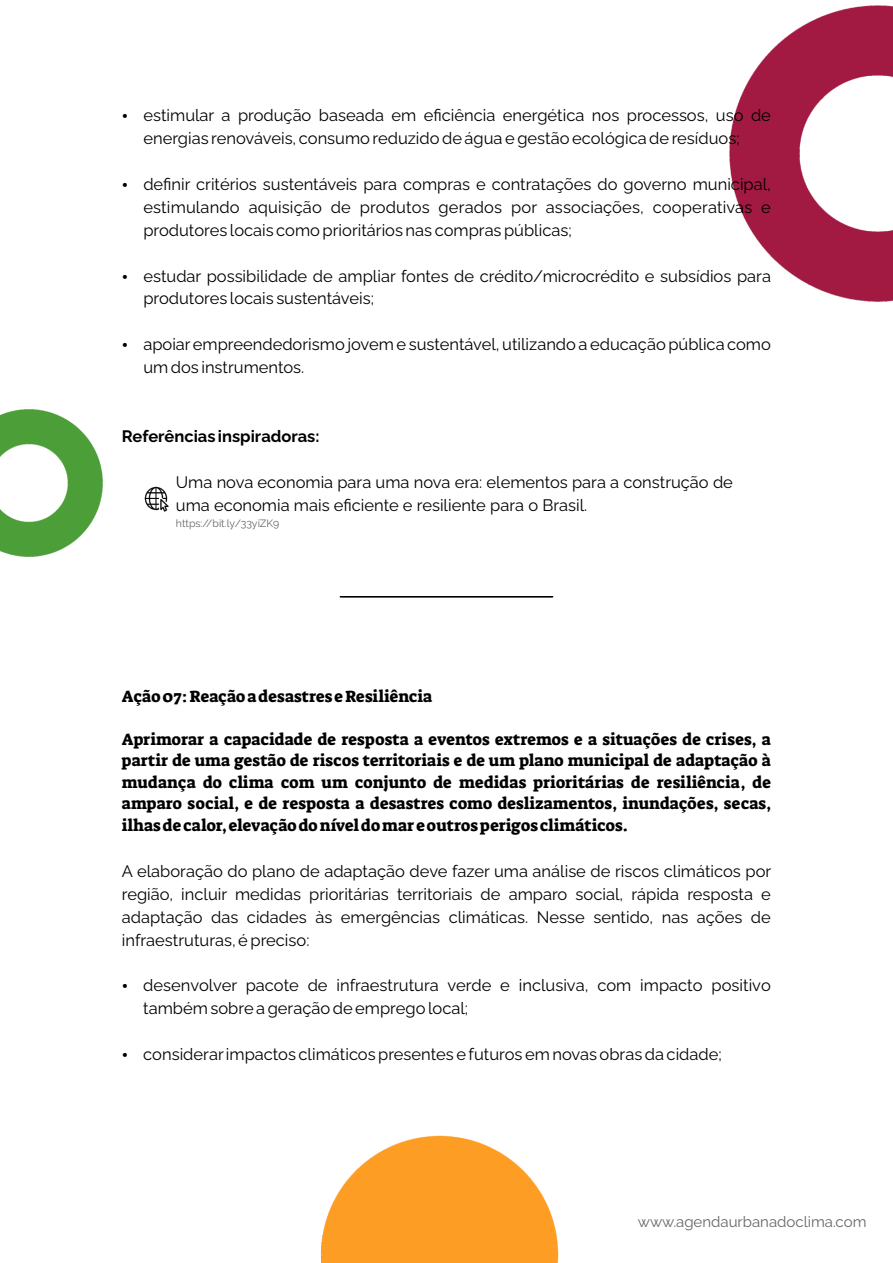
<style>
.page{position:relative;width:893px;height:1263px;background:#fff}
.page>*{position:absolute;margin:0;border:0;box-sizing:border-box;transform-origin:0 0}
.t1{font:16.5px/23px "Raleway";color:#000}
.t2{font:16.5px/21.6px "Suez One";color:#000;text-align:justify}
.t3{font:700 16.5px "Raleway";color:#000}
.t4{font:15px "Raleway";color:#666}
.t5{font:10.5px "Raleway";color:#666}
</style>
<div class="page">
<img style="left:320px;top:1135px;width:239px;height:128px">
<img style="left:0;top:409px;width:103px;height:148px">
<hr style="left:340px;top:596px;width:213px;height:1px;background:#000">
<img style="left:729px;top:5px;width:164px;height:297px">
<img style="left:144px;top:487px;width:25px;height:24px">
<p class="t1" style="left:143px;top:104px;width:629px">estimular a produção baseada em eficiência energética nos processos, uso de energias renováveis, consumo reduzido de água e gestão ecológica de resíduos;</p>
<p class="t1" style="left:143px;top:173px;width:629px;text-align:justify">definir critérios sustentáveis para compras e contratações do governo municipal, estimulando aquisição de produtos gerados por associações, cooperativas e produtores locais como prioritários nas compras públicas;</p>
<p class="t1" style="left:143px;top:264px;width:629px">estudar possibilidade de ampliar fontes de crédito/microcrédito e subsídios para produtores locais sustentáveis;</p>
<p class="t1" style="left:143px;top:333px;width:629px">apoiarempreendedorismo jovem e sustentável, utilizando a educação pública como um dos instrumentos.</p>
<p class="t3" style="left:122px;top:426px;width:199px">Referências inspiradoras:</p>
<p class="t1" style="left:176px;top:470px;width:558px">Uma nova economia para uma nova era: elementos para a construção de</p>
<p class="t1" style="left:176px;top:493px;width:413px">uma economia mais eficiente e resiliente para o Brasil.</p>
<p class="t5" style="left:176px;top:517px;width:105px">https://bit.ly/33yiZK9</p>
<p class="t2" style="left:122px;top:685px;width:312px">Ação 07: Reação a desastres e Resiliência</p>
<p class="t2" style="left:122px;top:728px;width:650px">Aprimorar a capacidade de resposta a eventos extremos e a situações de crises, a partir de uma gestão de riscos territoriais e de um plano municipal de adaptação à mudança do clima com um conjunto de medidas prioritárias de resiliência, de amparo social, e de resposta a desastres como deslizamentos, inundações, secas, ilhas de calor, elevação do nível do mar e outros perigos climáticos.</p>
<p class="t1" style="left:122px;top:859px;width:651px;text-align:justify">A elaboração do plano de adaptação deve fazer uma análise de riscos climáticos por região, incluir medidas prioritárias territoriais de amparo social, rápida resposta e adaptação das cidades às emergências climáticas. Nesse sentido, nas ações de infraestruturas, é preciso:</p>
<p class="t1" style="left:143px;top:974px;width:629px">desenvolver pacote de infraestrutura verde e inclusiva, com impacto positivo também sobre a geração de emprego local;</p>
<p class="t1" style="left:143px;top:1043px;width:580px">considerarimpactos climáticos presentes e futuros em novas obras da cidade;</p>
<p class="t4" style="left:638px;top:1212px;width:230px">www.agendaurbanadoclima.com</p>
</div>
